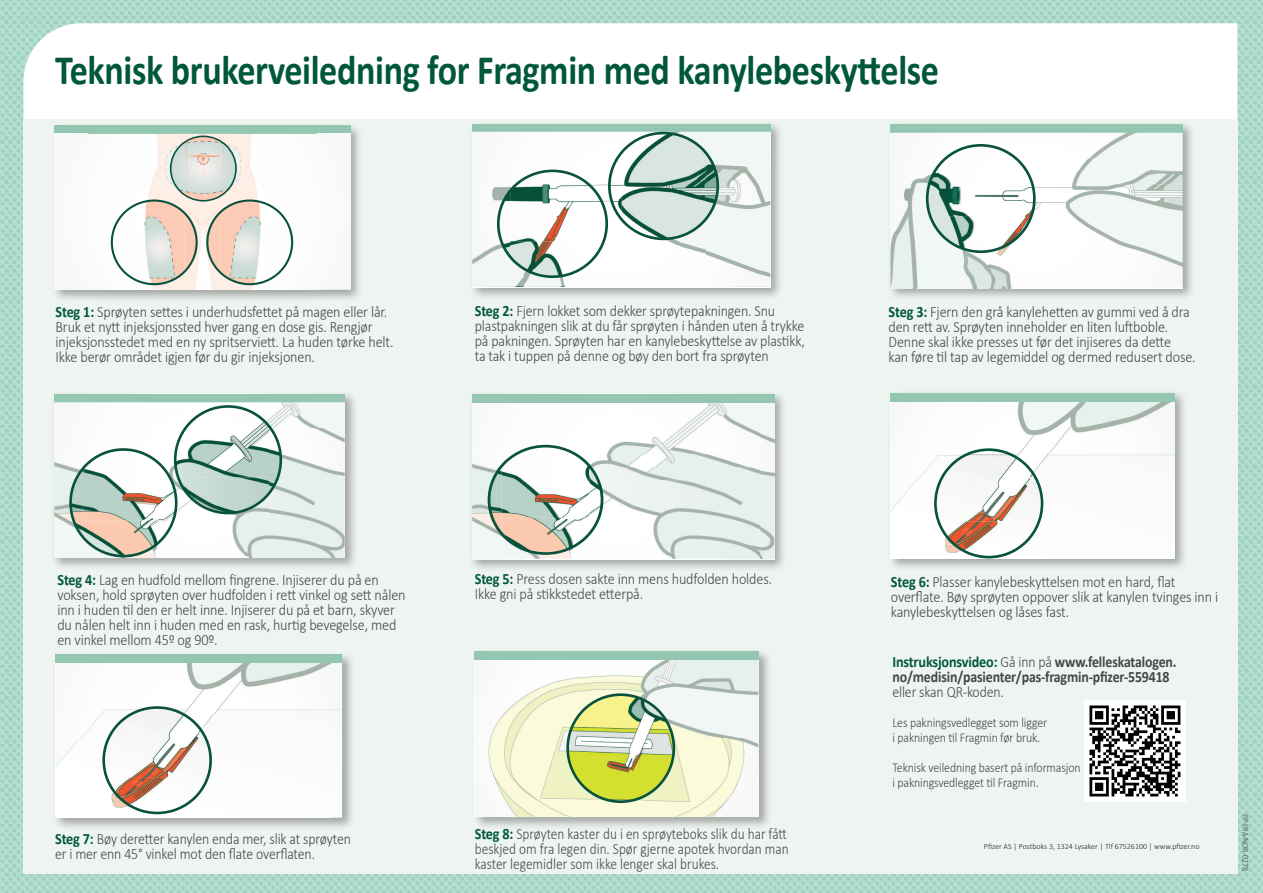
<style>
.page{position:relative;width:1263px;height:893px;background:#fff}
.page>*{position:absolute;margin:0;border:0;box-sizing:border-box;transform-origin:0 0}
.t1{font:700 42px "Calibri";letter-spacing:-.01em;color:#00573c;scale:.86 1}
.t2{font:300 15.75px/15px "Calibri";letter-spacing:-.01em;color:#454646;scale:.9 1}
.t3{font:300 15.75px/15px "Calibri";letter-spacing:-.01em;color:#454646;scale:.89 1}
.t4{font:300 15.75px/15px "Calibri";letter-spacing:-.01em;color:#454646;scale:.85 1}
.t5{font:700 15.75px/15px "Calibri";letter-spacing:-.01em;color:#454646;scale:.88 1}
.t6{font:300 15.75px/15px "Calibri";letter-spacing:-.01em;color:#454646;scale:.88 1}
.t7{font:300 13.5px "Calibri";letter-spacing:-.01em;color:#454646;scale:.88 1}
.t8{font:300 9px "Calibri";letter-spacing:-.01em;color:#454646;scale:.88 1}
.t9{font:300 7.95px "Calibri";color:#231f20}
.s1{font-weight:700;color:#00573c}
.s2{color:#00573c}
.s3{font-weight:300}
</style>
<div class="page">
<div style="left:0;top:0;width:1263px;height:893px;background:linear-gradient(to right,#acd9ca,#acd9ca)"></div>
<svg style="left:23px;top:23px;width:1214px;height:96px"></svg>
<div style="left:23px;top:119px;width:1214px;height:755px;background:#eef5f1"></div>
<div style="left:51px;top:123px;width:312px;height:180px;background:#231f20;opacity:.37"></div>
<img style="left:87px;top:290px;width:231px;height:1px">
<div style="left:55px;top:126px;width:296px;height:8px;background:#94c7b2"></div>
<svg style="left:55px;top:134px;width:296px;height:156px"></svg>
<div style="left:887px;top:121px;width:309px;height:180px;background:#231f20;opacity:.37"></div>
<div style="left:890px;top:124px;width:293px;height:9px;background:#94c7b2"></div>
<img style="left:1170px;top:288px;width:13px;height:1px">
<img style="left:1182px;top:133px;width:1px;height:155px">
<img style="left:890px;top:288px;width:280px;height:1px">
<img style="left:890px;top:133px;width:50px;height:155px">
<img style="left:940px;top:133px;width:242px;height:25px">
<img style="left:1036px;top:158px;width:146px;height:13px">
<img style="left:1036px;top:171px;width:146px;height:13px">
<img style="left:1029px;top:184px;width:153px;height:104px">
<img style="left:1017px;top:253px;width:12px;height:35px">
<img style="left:940px;top:253px;width:12px;height:35px">
<img style="left:952px;top:253px;width:13px;height:35px">
<img style="left:991px;top:253px;width:26px;height:35px">
<img style="left:965px;top:253px;width:26px;height:35px">
<svg style="left:926px;top:144px;width:110px;height:109px"></svg>
<div style="left:469px;top:390px;width:318px;height:182px;background:#231f20;opacity:.37"></div>
<hr style="left:472px;top:559px;width:301px;height:1px;background:#fcfcfc">
<img style="left:760px;top:402px;width:14px;height:157px">
<img style="left:472px;top:402px;width:288px;height:52px">
<img style="left:472px;top:454px;width:31px;height:105px">
<img style="left:603px;top:454px;width:157px;height:13px">
<img style="left:603px;top:467px;width:157px;height:13px">
<img style="left:598px;top:480px;width:162px;height:79px">
<img style="left:584px;top:555px;width:14px;height:4px">
<img style="left:503px;top:555px;width:13px;height:4px">
<img style="left:571px;top:555px;width:13px;height:4px">
<img style="left:516px;top:555px;width:55px;height:4px">
<svg style="left:488px;top:445px;width:115px;height:110px"></svg>
<div style="left:472px;top:394px;width:302px;height:8px;background:#94c7b2"></div>
<div style="left:469px;top:120px;width:314px;height:180px;background:#231f20;opacity:.37"></div>
<svg style="left:472px;top:286px;width:13px;height:1px"></svg>
<img style="left:485px;top:286px;width:285px;height:1px">
<div style="left:472px;top:124px;width:298px;height:8px;background:#94c7b2"></div>
<img style="left:472px;top:132px;width:25px;height:51px">
<img style="left:719px;top:132px;width:51px;height:12px">
<img style="left:719px;top:144px;width:51px;height:13px">
<img style="left:706px;top:157px;width:64px;height:129px">
<img style="left:472px;top:183px;width:39px;height:103px">
<img style="left:602px;top:278px;width:26px;height:8px">
<img style="left:693px;top:278px;width:13px;height:8px">
<img style="left:628px;top:278px;width:26px;height:8px">
<img style="left:680px;top:278px;width:13px;height:8px">
<img style="left:589px;top:278px;width:13px;height:8px">
<img style="left:654px;top:278px;width:26px;height:8px">
<img style="left:511px;top:278px;width:13px;height:8px">
<img style="left:524px;top:278px;width:13px;height:8px">
<img style="left:563px;top:278px;width:26px;height:8px">
<img style="left:537px;top:278px;width:26px;height:8px">
<svg style="left:497px;top:132px;width:222px;height:146px"></svg>
<div style="left:51px;top:390px;width:307px;height:181px;background:#231f20;opacity:.37"></div>
<div style="left:54px;top:394px;width:291px;height:8px;background:#94c7b2"></div>
<img style="left:55px;top:402px;width:126px;height:3px">
<img style="left:181px;top:402px;width:25px;height:3px">
<img style="left:206px;top:402px;width:139px;height:3px">
<svg style="left:54px;top:405px;width:291px;height:153px"></svg>
<div style="left:887px;top:389px;width:301px;height:182px;background:#231f20;opacity:.37"></div>
<div style="left:891px;top:401px;width:67px;height:79px;background:#fbfbfb"></div>
<img style="left:958px;top:401px;width:217px;height:52px">
<img style="left:1043px;top:453px;width:132px;height:13px">
<div style="left:1043px;top:466px;width:132px;height:14px;background:#f9faf9"></div>
<div style="left:891px;top:480px;width:43px;height:78px;background:#fff"></div>
<div style="left:1043px;top:480px;width:132px;height:78px;background:#fbfbfc"></div>
<svg style="left:934px;top:448px;width:109px;height:110px"></svg>
<div style="left:891px;top:393px;width:284px;height:8px;background:#94c7b2"></div>
<div style="left:53px;top:652px;width:302px;height:179px;background:#231f20;opacity:.37"></div>
<hr style="left:56px;top:818px;width:286px;height:1px;background:#adb0ae">
<svg style="left:56px;top:663px;width:286px;height:155px"></svg>
<div style="left:56px;top:655px;width:286px;height:8px;background:#94c7b2"></div>
<div style="left:472px;top:649px;width:300px;height:182px;background:#231f20;opacity:.37"></div>
<svg style="left:475px;top:659px;width:284px;height:159px"></svg>
<div style="left:475px;top:652px;width:284px;height:7px;background:#94c7b2"></div>
<img style="left:1084px;top:700px;width:101px;height:102px">
<p class="t1" style="left:55px;top:40px;width:1029px">Teknisk brukerveiledning for Fragmin med kanylebeskyttelse</p>
<p class="t3" style="left:475px;top:303px;width:372px"><span class="s1">Steg 2:</span> Fjern lokket som dekker sprøytepakningen. Snu plastpakningen slik at du får sprøyten i hånden uten å trykke på pakningen. Sprøyten har en kanylebeskyttelse av plastikk, ta tak i tuppen på denne og bøy den bort fra sprøyten</p>
<p class="t2" style="left:55px;top:304px;width:377px"><span class="s1">Steg 1:</span> Sprøyten settes i underhudsfettet på magen eller lår.<br>Bruk et nytt injeksjonssted hver gang en dose gis. Rengjør injeksjonsstedet med en ny spritserviett. La huden tørke helt.<br>Ikke berør området igjen før du gir injeksjonen.</p>
<p class="t2" style="left:888px;top:304px;width:336px"><span class="s1">Steg 3:</span> Fjern den grå kanylehetten av gummi ved å dra</p>
<p class="t2" style="left:888px;top:319px;width:343px">den rett av. Sprøyten inneholder en liten luftboble.<br>Denne skal ikke presses ut før det injiseres da dette<br>kan føre til tap av legemiddel og dermed redusert dose.</p>
<p class="t2" style="left:475px;top:571px;width:332px"><span class="s1">Steg 5:</span> Press dosen sakte inn mens hudfolden holdes.<br>Ikke gni på stikkstedet etterpå.</p>
<p class="t2" style="left:57px;top:572px;width:388px"><span class="s1">Steg 4:</span> Lag en hudfold mellom fingrene. Injiserer du på en voksen, hold sprøyten over hudfolden i rett vinkel og sett nålen inn i huden til den er helt inne. Injiserer du på et barn, skyver du nålen helt inn i huden med en rask, hurtig bevegelse, med en vinkel mellom 45º og 90º.</p>
<p class="t2" style="left:891px;top:574px;width:365px"><span class="s1">Steg 6:</span> Plasser kanylebeskyttelsen mot en hard, flat overflate. Bøy sprøyten oppover slik at kanylen tvinges inn i kanylebeskyttelsen og låses fast.</p>
<p class="t6" style="left:55px;top:831px;width:338px"><span class="s1">Steg 7:</span> Bøy deretter kanylen enda mer, slik at sprøyten er i mer enn 45° vinkel mot den flate overflaten.</p>
<p class="t4" style="left:475px;top:826px;width:371px"><span class="s1">Steg 8:</span> Sprøyten kaster du i en sprøyteboks slik du har fått beskjed om fra legen din. Spør gjerne apotek hvordan man kaster legemidler som ikke lenger skal brukes.</p>
<p class="t5" style="left:892px;top:654px;width:324px"><span class="s2">Instruksjonsvideo:</span> <span class="s3">Gå inn på</span> www.felleskatalogen. no/medisin/pasienter/pas-fragmin-pfizer-559418 <span class="s3">eller skan QR-koden.</span></p>
<p class="t7" style="left:892px;top:714px;width:177px">Les pakningsvedlegget som ligger</p>
<p class="t7" style="left:892px;top:729px;width:169px">i pakningen til Fragmin før bruk.</p>
<p class="t7" style="left:892px;top:759px;width:216px">Teknisk veiledning basert på informasjon</p>
<p class="t7" style="left:892px;top:774px;width:168px">i pakningsvedlegget til Fragmin.</p>
<p class="t9" style="left:984px;top:842px;width:217px">Pfizer AS | Postboks 3, 1324 Lysaker | Tlf 67526100 | www.pfizer.no</p>
<p class="t8" style="left:1251px;top:814px;width:66px;rotate:90deg">PP-FRA-NOR-0278</p>
</div>
